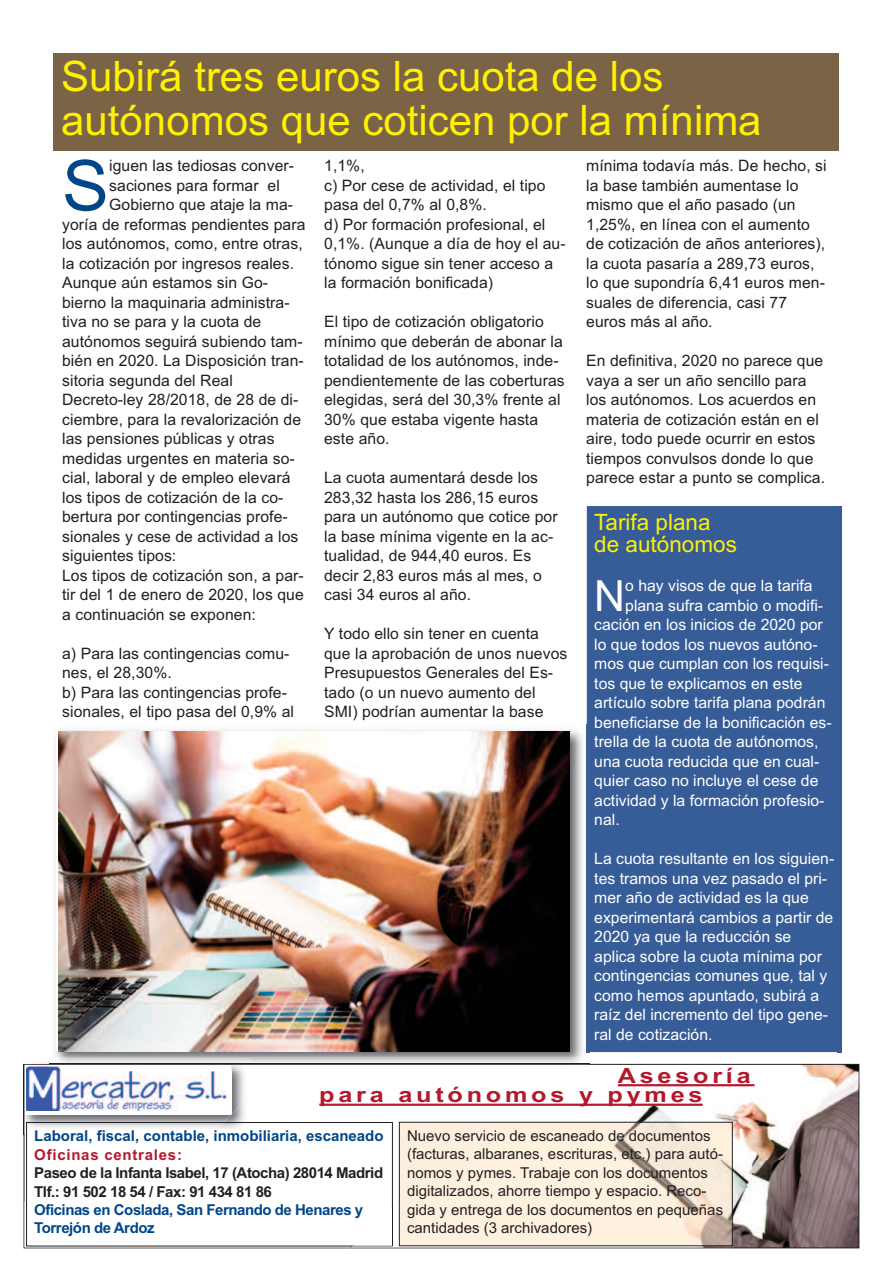
<style>
.page{position:relative;width:893px;height:1263px;background:#fff}
.page>*{position:absolute;margin:0;border:0;box-sizing:border-box;transform-origin:0 0}
.t1{font:70.2px "Arial";color:#014688}
.t2{font:42.9px "Arial";color:#fff}
.t3{font:42px/43.5px "Arial";color:#fff101}
.t4{font:22.5px/22.5px "Arial";color:#fff101}
.t5{font:700 21px/19.5px "Arial";letter-spacing:.15em;color:#b5182d;scale:1.2 1}
.t6{font:15.75px/19.5px "Arial";letter-spacing:.005em;color:#231f20}
.t7{font:15.75px/19.5px "Arial";color:#fff}
.t8{font:15px/18.5px "Arial";color:#231f20}
.t9{font:700 15px/18.5px "Arial";letter-spacing:-.03em;color:#231f20}
.t10{font:700 15px/18.5px "Arial";letter-spacing:-.03em;color:#014688}
.t11{font:700 15px "Arial";color:#014688}
.t12{font:700 15px "Arial";letter-spacing:.05em;color:#b5182d}
</style>
<div class="page">
<img style="left:23px;top:1063px;width:221px;height:71px">
<svg style="left:24px;top:1064px;width:25px;height:1px"></svg>
<div style="left:25px;top:1065px;width:206px;height:50px;background:#fff"></div>
<img style="left:27px;top:1066px;width:199px;height:44px">
<svg style="left:858px;top:1067px;width:2px;height:18px"></svg>
<img style="left:398px;top:1067px;width:460px;height:62px">
<img style="left:217px;top:1095px;width:28px;height:34px">
<hr style="left:618px;top:1084px;width:136px;height:2px;background:#b5182d">
<hr style="left:319px;top:1103px;width:384px;height:3px;background:#b5182d">
<img style="left:24px;top:1134px;width:327px;height:113px">
<img style="left:92px;top:1129px;width:94px;height:5px">
<img style="left:186px;top:1129px;width:165px;height:31px">
<img style="left:212px;top:1129px;width:39px;height:5px">
<div style="left:26px;top:1122px;width:367px;height:124px;border:1px solid #231f20"></div>
<img style="left:394px;top:1247px;width:340px;height:2px">
<img style="left:398px;top:1129px;width:454px;height:118px">
<img style="left:335px;top:1248px;width:59px;height:1px">
<img style="left:351px;top:1199px;width:49px;height:48px">
<img style="left:353px;top:1206px;width:40px;height:41px">
<img style="left:401px;top:1124px;width:329px;height:5px">
<img style="left:401px;top:1160px;width:329px;height:84px">
<div style="left:401px;top:1160px;width:81px;height:82px;background:#fdf0de"></div>
<div style="left:439px;top:1129px;width:73px;height:31px;background:#fdefdd"></div>
<div style="left:399px;top:1122px;width:333px;height:124px;border:1px solid #231f20"></div>
<div style="left:54px;top:53px;width:785px;height:98px;background:#7a6445"></div>
<img style="left:49px;top:1057px;width:540px;height:14px">
<img style="left:55px;top:724px;width:534px;height:333px">
<img style="left:49px;top:1065px;width:182px;height:6px">
<img style="left:49px;top:1066px;width:177px;height:5px">
<img style="left:275px;top:1067px;width:314px;height:4px">
<img style="left:58px;top:731px;width:512px;height:320px">
<hr style="left:838px;top:506px;width:4px;height:546px;background:#375d98">
<div style="left:587px;top:506px;width:251px;height:546px;background:#375d98"></div>
<img style="left:587px;top:724px;width:2px;height:328px">
<h3 class="t3" style="left:61px;top:55px;width:702px">Subirá tres euros la cuota de los autónomos que coticen por la mínima</h3>
<h1 class="t1" style="left:62px;top:145px;width:48px">S</h1>
<p class="t6" style="left:109px;top:156px;width:186px">iguen las tediosas conver-</p>
<p class="t6" style="left:109px;top:176px;width:172px">saciones para formar el</p>
<p class="t6" style="left:109px;top:195px;width:185px">Gobierno que ataje la ma-</p>
<p class="t6" style="left:62px;top:215px;width:245px">yoría de reformas pendientes para</p>
<p class="t6" style="left:62px;top:234px;width:242px">los autónomos, como, entre otras,</p>
<p class="t6" style="left:62px;top:254px;width:233px">la cotización por ingresos reales.</p>
<p class="t6" style="left:62px;top:273px;width:207px">Aunque aún estamos sin Go-</p>
<p class="t6" style="left:62px;top:293px;width:229px">bierno la maquinaria administra-</p>
<p class="t6" style="left:62px;top:312px;width:201px">tiva no se para y la cuota de</p>
<p class="t6" style="left:62px;top:332px;width:242px">autónomos seguirá subiendo tam-</p>
<p class="t6" style="left:62px;top:351px;width:243px">bién en 2020. La Disposición tran-</p>
<p class="t6" style="left:62px;top:371px;width:172px">sitoria segunda del Real</p>
<p class="t6" style="left:62px;top:390px;width:238px">Decreto-ley 28/2018, de 28 de di-</p>
<p class="t6" style="left:62px;top:410px;width:240px">ciembre, para la revalorización de</p>
<p class="t6" style="left:62px;top:429px;width:214px">las pensiones públicas y otras</p>
<p class="t6" style="left:62px;top:449px;width:234px">medidas urgentes en materia so-</p>
<p class="t6" style="left:62px;top:468px;width:230px">cial, laboral y de empleo elevará</p>
<p class="t6" style="left:62px;top:488px;width:223px">los tipos de cotización de la co-</p>
<p class="t6" style="left:62px;top:507px;width:227px">bertura por contingencias profe-</p>
<p class="t6" style="left:62px;top:527px;width:238px">sionales y cese de actividad a los</p>
<p class="t6" style="left:62px;top:546px;width:116px">siguientes tipos:</p>
<p class="t6" style="left:62px;top:566px;width:243px">Los tipos de cotización son, a par-</p>
<p class="t6" style="left:62px;top:585px;width:243px">tir del 1 de enero de 2020, los que</p>
<p class="t6" style="left:62px;top:605px;width:195px">a continuación se exponen:</p>
<p class="t6" style="left:62px;top:644px;width:233px">a) Para las contingencias comu&shy;nes, el 28,30%.<br>b) Para las contingencias profe&shy;sionales, el tipo pasa del 0,9% al</p>
<p class="t6" style="left:324px;top:156px;width:243px">1,1%,<br>c) Por cese de actividad, el tipo pasa del 0,7% al 0,8%.<br>d) Por formación profesional, el<br>0,1%. (Aunque a día de hoy el au&shy;tónomo sigue sin tener acceso a la formación bonificada)</p>
<p class="t6" style="left:324px;top:312px;width:242px">El tipo de cotización obligatorio mínimo que deberán de abonar la totalidad de los autónomos, inde&shy;pendientemente de las coberturas elegidas, será del 30,3% frente al<br>30% que estaba vigente hasta este año.</p>
<p class="t6" style="left:324px;top:468px;width:235px">La cuota aumentará desde los<br>283,32 hasta los 286,15 euros para un autónomo que cotice por la base mínima vigente en la ac&shy;tualidad, de 944,40 euros. Es decir 2,83 euros más al mes, o casi 34 euros al año.</p>
<p class="t6" style="left:324px;top:624px;width:245px">Y todo ello sin tener en cuenta que la aprobación de unos nuevos<br>Presupuestos Generales del Es&shy;tado (o un nuevo aumento del<br>SMI) podrían aumentar la base</p>
<p class="t6" style="left:586px;top:156px;width:242px">mínima todavía más. De hecho, si la base también aumentase lo mismo que el año pasado (un<br>1,25%, en línea con el aumento de cotización de años anteriores), la cuota pasaría a 289,73 euros, lo que supondría 6,41 euros men&shy;suales de diferencia, casi 77 euros más al año.</p>
<p class="t6" style="left:586px;top:351px;width:240px">En definitiva, 2020 no parece que vaya a ser un año sencillo para los autónomos. Los acuerdos en materia de cotización están en el aire, todo puede ocurrir en estos tiempos convulsos donde lo que parece estar a punto se complica.</p>
<h3 class="t4" style="left:594px;top:511px;width:144px">Tarifa plana de autónomos</h3>
<h2 class="t2" style="left:594px;top:571px;width:33px">N</h2>
<p class="t7" style="left:625px;top:576px;width:189px">o hay visos de que la tarifa</p>
<p class="t7" style="left:625px;top:596px;width:199px">plana sufra cambio o modifi-</p>
<p class="t7" style="left:594px;top:615px;width:230px">cación en los inicios de 2020 por</p>
<p class="t7" style="left:594px;top:635px;width:225px">lo que todos los nuevos autóno-</p>
<p class="t7" style="left:594px;top:654px;width:236px">mos que cumplan con los requisi-</p>
<p class="t7" style="left:594px;top:674px;width:210px">tos que te explicamos en este</p>
<p class="t7" style="left:594px;top:693px;width:233px">artículo sobre tarifa plana podrán</p>
<p class="t7" style="left:594px;top:713px;width:239px">beneficiarse de la bonificación es-</p>
<p class="t7" style="left:594px;top:732px;width:226px">trella de la cuota de autónomos,</p>
<p class="t7" style="left:594px;top:752px;width:227px">una cuota reducida que en cual-</p>
<p class="t7" style="left:594px;top:771px;width:226px">quier caso no incluye el cese de</p>
<p class="t7" style="left:594px;top:791px;width:232px">actividad y la formación profesio-</p>
<p class="t7" style="left:594px;top:810px;width:27px">nal.</p>
<p class="t7" style="left:594px;top:849px;width:241px">La cuota resultante en los siguien&shy;tes tramos una vez pasado el pri&shy;mer año de actividad es la que experimentará cambios a partir de<br>2020 ya que la reducción se aplica sobre la cuota mínima por contingencias comunes que, tal y como hemos apuntado, subirá a raíz del incremento del tipo gene&shy;ral de cotización.</p>
<h3 class="t5" style="left:319px;top:1066px;width:361px;text-indent:298px">Asesoría para autónomos y pymes</h3>
<p class="t11" style="left:34px;top:1127px;width:351px">Laboral, fiscal, contable, inmobiliaria, escaneado</p>
<p class="t12" style="left:34px;top:1146px;width:149px">Oficinas centrales:</p>
<p class="t9" style="left:34px;top:1164px;width:350px">Paseo de la Infanta Isabel, 17 (Atocha) 28014 Madrid<br>Tlf.: 91 502 18 54 / Fax: 91 434 81 86</p>
<p class="t10" style="left:34px;top:1200px;width:331px">Oficinas en Coslada, San Fernando de Henares y<br>Torrejón de Ardoz</p>
<p class="t8" style="left:407px;top:1126px;width:318px">Nuevo servicio de escaneado de documentos (facturas, albaranes, escrituras, etc.) para autó&shy;nomos y pymes. Trabaje con los documentos digitalizados, ahorre tiempo y espacio. Reco&shy;gida y entrega de los documentos en pequeñas cantidades (3 archivadores)</p>
</div>
